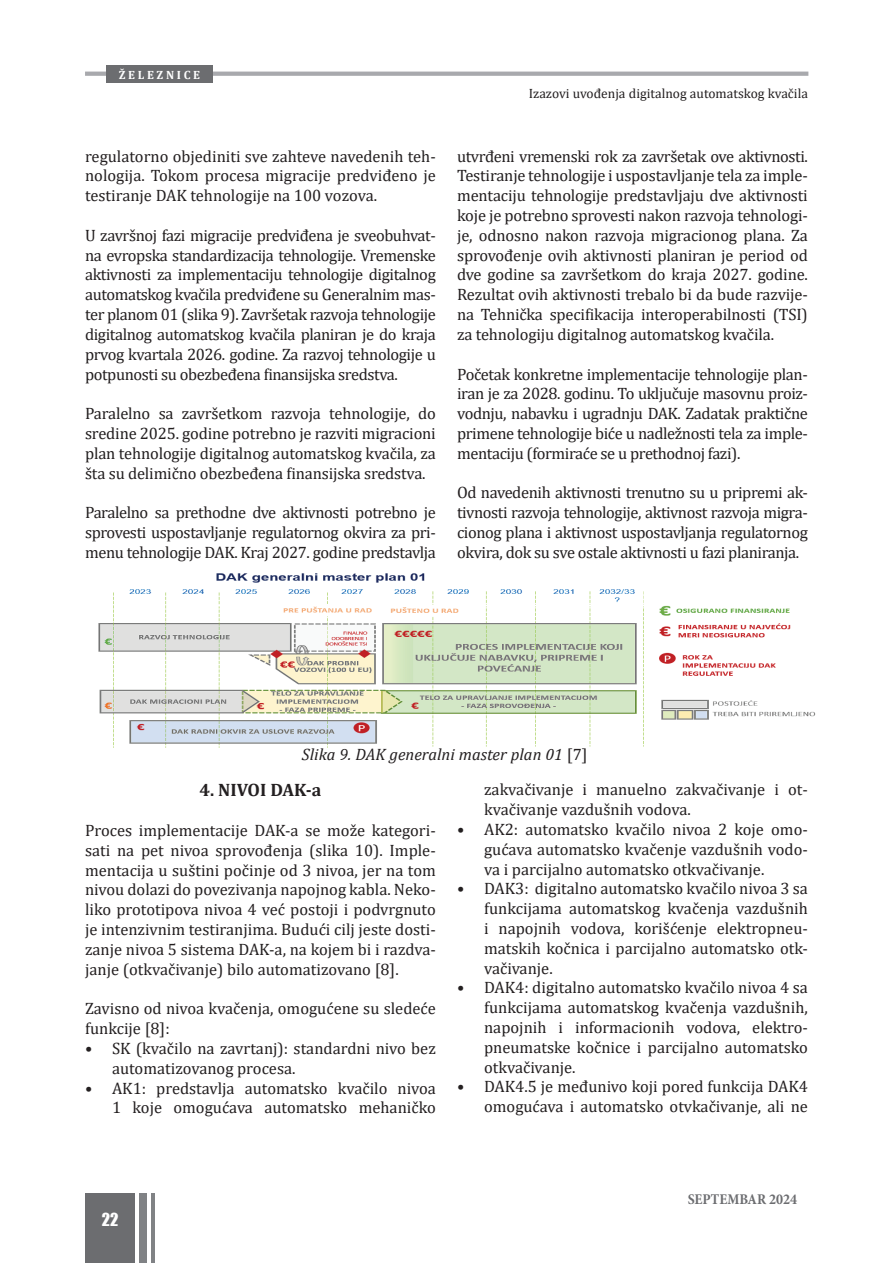
<style>
.page{position:relative;width:893px;height:1263px;background:#fff}
.page>*{position:absolute;margin:0;border:0;box-sizing:border-box;transform-origin:0 0}
.t1{font:700 18px "Cambria";color:#231f20}
.t2{font:16.5px/19.8px "Cambria";color:#231f20;text-align:justify}
.t3{font:italic 16.5px "Cambria";color:#231f20}
.t4{font:16.5px "Impact";color:#fff}
.t5{font:700 condensed 15px "Minion Pro";color:#6c6d70}
.t6{font:13.5px "Cambria";color:#231f20}
.t7{font:700 12px "Cambria";color:#fff}
.s1{font-style:normal}
</style>
<div class="page">
<svg style="left:85px;top:72px;width:723px;height:4px;background:#abacb0"></svg>
<div style="left:106px;top:66px;width:107px;height:17px;background:#6c6d70"></div>
<div style="left:85px;top:1193px;width:50px;height:70px;background:#6c6d70"></div>
<div style="left:139px;top:1193px;width:8px;height:70px;background:#808285"></div>
<hr style="left:151px;top:1193px;width:4px;height:70px;background:#808285">
<img style="left:98px;top:573px;width:718px;height:174px">
<p class="t7" style="left:119px;top:66px;width:83px">Ž E L E Z N I C E</p>
<p class="t2" style="left:85px;top:146px;width:352px">regulatorno objediniti sve zahteve navedenih teh&shy;nologija. Tokom procesa migracije predviđeno je testiranje DAK tehnologije na 100 vozova.</p>
<p class="t2" style="left:85px;top:225px;width:352px">U završnoj fazi migracije predviđena je sveobuhvat&shy;na evropska standardizacija tehnologije. Vremenske aktivnosti za implementaciju tehnologije digitalnog automatskog kvačila predviđene su Generalnim mas&shy;ter planom 01 (slika 9). Završetak razvoja tehnologije digitalnog automatskog kvačila planiran je do kraja prvog kvartala 2026. godine. Za razvoj tehnologije u potpunosti su obezbeđena finansijska sredstva.</p>
<p class="t2" style="left:85px;top:403px;width:352px">Paralelno sa završetkom razvoja tehnologije, do sredine 2025. godine potrebno je razviti migracioni plan tehnologije digitalnog automatskog kvačila, za šta su delimično obezbeđena finansijska sredstva.</p>
<p class="t2" style="left:85px;top:502px;width:352px">Paralelno sa prethodne dve aktivnosti potrebno je sprovesti uspostavljanje regulatornog okvira za pri&shy;menu tehnologije DAK. Kraj 2027. godine predstavlja</p>
<p class="t6" style="left:529px;top:85px;width:281px">Izazovi uvođenja digitalnog automatskog kvačila</p>
<p class="t2" style="left:457px;top:146px;width:352px">utvrđeni vremenski rok za završetak ove aktivnosti.<br>Testiranje tehnologije i uspostavljanje tela za imple&shy;mentaciju tehnologije predstavljaju dve aktivnosti koje je potrebno sprovesti nakon razvoja tehnologi&shy;je, odnosno nakon razvoja migracionog plana. Za sprovođenje ovih aktivnosti planiran je period od dve godine sa završetkom do kraja 2027. godine.<br>Rezultat ovih aktivnosti trebalo bi da bude razvije&shy;na Tehnička specifikacija interoperabilnosti (TSI) za tehnologiju digitalnog automatskog kvačila.</p>
<p class="t2" style="left:457px;top:364px;width:352px">Početak konkretne implementacije tehnologije plan&shy;iran je za 2028. godinu. To uključuje masovnu proiz&shy;vodnju, nabavku i ugradnju DAK. Zadatak praktične primene tehnologije biće u nadležnosti tela za imple&shy;mentaciju (formiraće se u prethodnoj fazi).</p>
<p class="t2" style="left:457px;top:483px;width:352px">Od navedenih aktivnosti trenutno su u pripremi ak&shy;tivnosti razvoja tehnologije, aktivnost razvoja migra&shy;cionog plana i aktivnost uspostavljanja regulatornog okvira, dok su sve ostale aktivnosti u fazi planiranja.</p>
<p class="t3" style="left:302px;top:743px;width:287px">Slika 9. DAK generalni master plan 01 <span class="s1">[7]</span></p>
<p class="t1" style="left:199px;top:778px;width:123px">4. NIVOI DAK-a</p>
<p class="t2" style="left:85px;top:820px;width:352px">Proces implementacije DAK-a se može kategori&shy;sati na pet nivoa sprovođenja (slika 10). Imple&shy;mentacija u suštini počinje od 3 nivoa, jer na tom nivou dolazi do povezivanja napojnog kabla. Neko&shy;liko prototipova nivoa 4 već postoji i podvrgnuto je intenzivnim testiranjima. Budući cilj jeste dosti&shy;zanje nivoa 5 sistema DAK-a, na kojem bi i razdva&shy;janje (otkvačivanje) bilo automatizovano [8].</p>
<p class="t2" style="left:85px;top:999px;width:352px">Zavisno od nivoa kvačenja, omogućene su sledeće funkcije [8]:</p>
<p class="t2" style="left:112px;top:1038px;width:325px;text-indent:-27px">• SK (kvačilo na zavrtanj): standardni nivo bez automatizovanog procesa.</p>
<p class="t2" style="left:85px;top:1078px;width:352px;text-align:right">• AK1: predstavlja automatsko kvačilo nivoa<br>1 koje omogućava automatsko mehaničko</p>
<p class="t2" style="left:484px;top:780px;width:325px">zakvačivanje i manuelno zakvačivanje i ot&shy;kvačivanje vazdušnih vodova.</p>
<p class="t2" style="left:484px;top:819px;width:325px;text-indent:-27px">• AK2: automatsko kvačilo nivoa 2 koje omo&shy;gućava automatsko kvačenje vazdušnih vodo&shy;va i parcijalno automatsko otkvačivanje.</p>
<p class="t2" style="left:484px;top:879px;width:325px;text-indent:-27px">• DAK3: digitalno automatsko kvačilo nivoa 3 sa funkcijama automatskog kvačenja vazdušnih i napojnih vodova, korišćenje elektropneu&shy;matskih kočnica i parcijalno automatsko otk&shy;vačivanje.</p>
<p class="t2" style="left:484px;top:978px;width:325px;text-indent:-27px">• DAK4: digitalno automatsko kvačilo nivoa 4 sa funkcijama automatskog kvačenja vazdušnih, napojnih i informacionih vodova, elektro&shy;pneumatske kočnice i parcijalno automatsko otkvačivanje.</p>
<p class="t2" style="left:457px;top:1077px;width:352px;text-align:right">• DAK4.5 je međunivo koji pored funkcija DAK4 omogućava i automatsko otvkačivanje, ali ne</p>
<p class="t4" style="left:102px;top:1207px;width:18px">22</p>
<p class="t5" style="left:688px;top:1189px;width:111px">SEPTEMBAR 2024</p>
</div>
